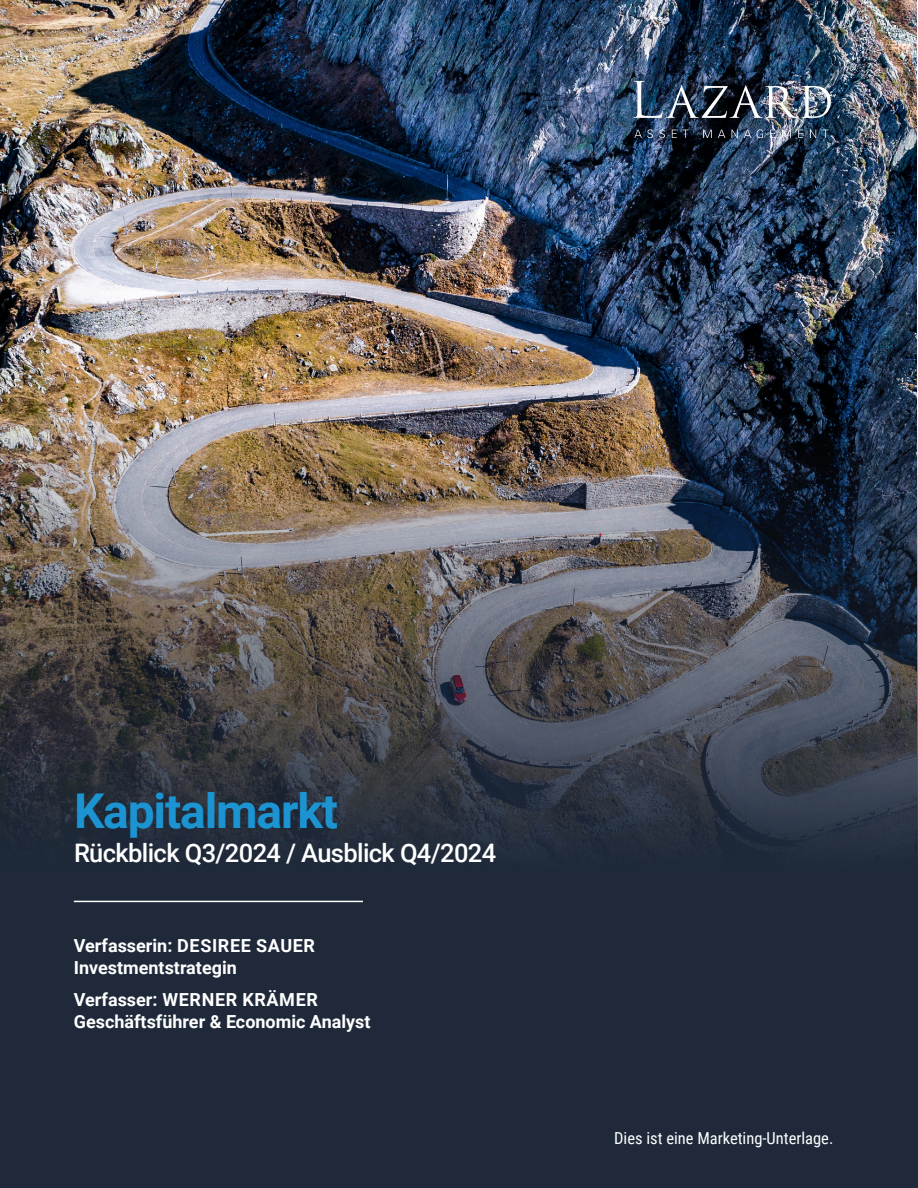
<style>
.page{position:relative;width:918px;height:1188px;background:#fff}
.page>*{position:absolute;margin:0;border:0;box-sizing:border-box;transform-origin:0 0}
.t1{font:700 48px "Roboto";letter-spacing:-.025em;color:#1c94d2}
.t2{font:500 25.5px "Roboto";letter-spacing:-.025em;color:#fff}
.t3{font:700 18px/21.6px "Roboto";color:#fff}
.t4{font:16.5px "Roboto Condensed";color:#fff}
</style>
<div class="page">
<img style="left:0;top:0;width:916px;height:400px">
<img style="left:0;top:400px;width:918px;height:470px">
<div style="left:0;top:870px;width:918px;height:318px;background:#1f293a"></div>
<hr style="left:74px;top:901px;width:289px;height:1px;background:#fff">
<img style="left:634px;top:81px;width:199px;height:37px">
<img style="left:634px;top:129px;width:195px;height:9px">
<h1 class="t1" style="left:74px;top:777px;width:266px">Kapitalmarkt</h1>
<h2 class="t2" style="left:74px;top:835px;width:424px">Rückblick Q3/2024 / Ausblick Q4/2024</h2>
<p class="t3" style="left:74px;top:935px;width:243px">Verfasserin: DESIREE SAUER<br>Investmentstrategin</p>
<p class="t3" style="left:74px;top:989px;width:298px">Verfasser: WERNER KRÄMER<br>Geschäftsführer &amp; Economic Analyst</p>
<p class="t4" style="left:614px;top:1127px;width:221px">Dies ist eine Marketing-Unterlage.</p>
</div>
